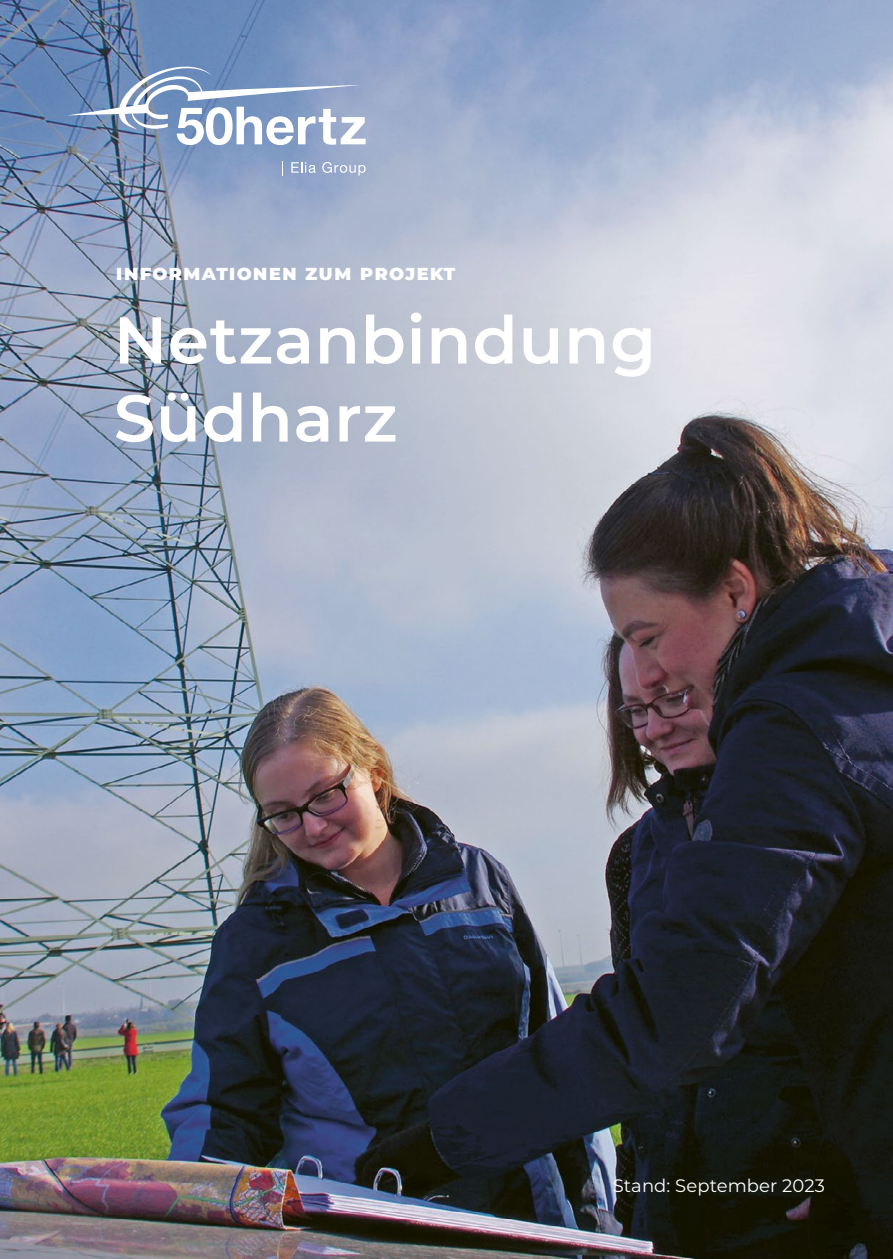
<style>
.page{position:relative;width:893px;height:1259px;background:#fff}
.page>*{position:absolute;margin:0;border:0;box-sizing:border-box;transform-origin:0 0}
.t1{font:600 66px/78px "Montserrat";letter-spacing:.01em;color:#fff}
.t2{font:800 21px "Montserrat";letter-spacing:.05em;color:#fff}
.t3{font:18px "Montserrat";letter-spacing:.005em;color:#fff}
</style>
<div class="page">
<img style="left:120px;top:0;width:773px;height:1259px">
<svg style="left:282px;top:161px;width:1px;height:15px"></svg>
<svg style="left:291px;top:162px;width:25px;height:11px"></svg>
<svg style="left:322px;top:162px;width:44px;height:14px"></svg>
<svg style="left:120px;top:67px;width:246px;height:78px"></svg>
<div style="left:72px;top:269px;width:625px;height:219px;background:#798181;opacity:.1"></div>
<img style="left:0;top:0;width:120px;height:1259px">
<p class="t2" style="left:116px;top:257px;width:341px">Informationen zum Projekt</p>
<p class="t1" style="left:114px;top:298px;width:544px">Netzanbindung<br>Südharz</p>
<p class="t3" style="left:613px;top:1172px;width:214px">Stand: September 2023</p>
</div>
